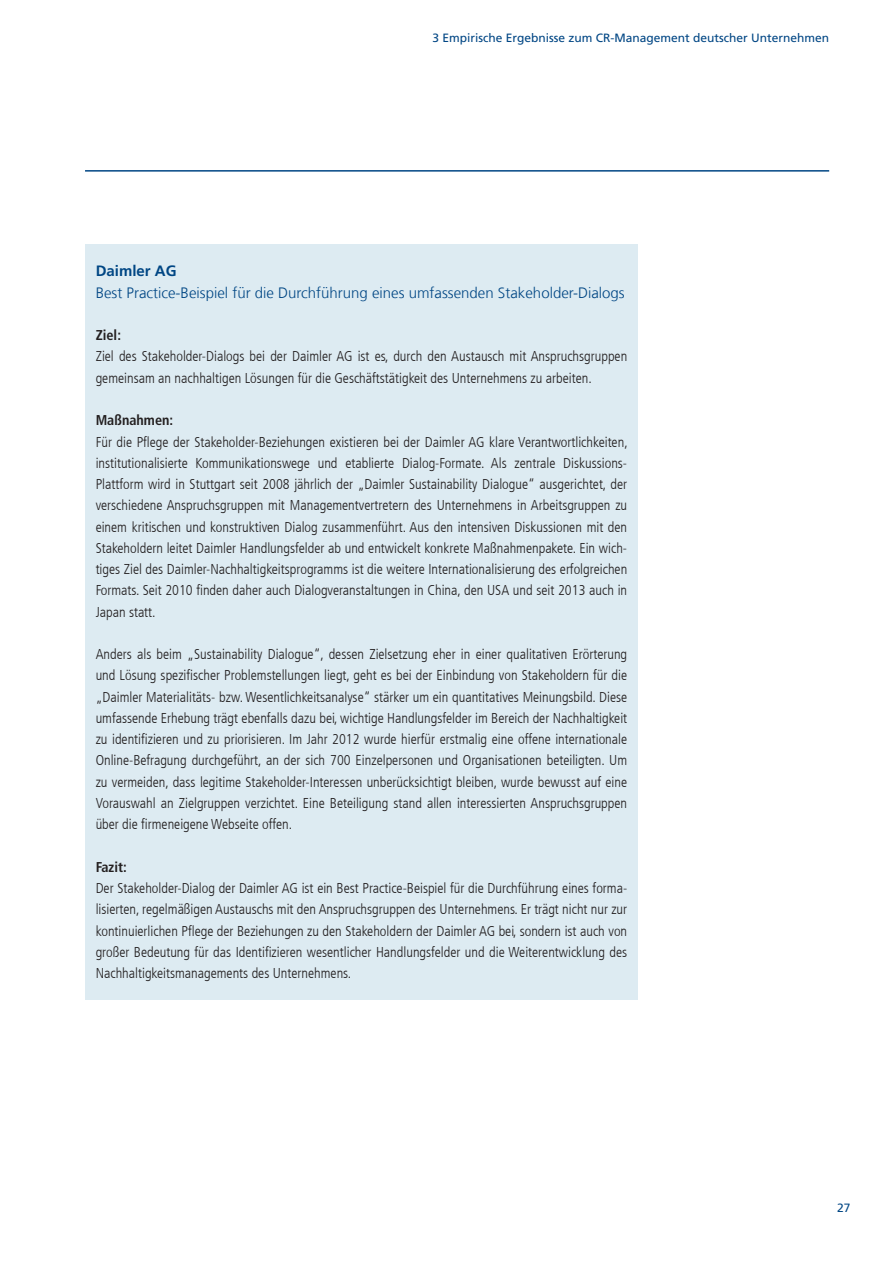
<style>
.page{position:relative;width:893px;height:1263px;background:#fff}
.page>*{position:absolute;margin:0;border:0;box-sizing:border-box;transform-origin:0 0}
.t1{font:300 15px "Frutiger LT Com";color:#004684}
.t2{font:700 15px "Frutiger LT Com";color:#004684}
.t3{font:300 condensed 14.25px/21.3px "Frutiger LT Com";color:#231f20;text-align:justify}
.t4{font:700 condensed 14.25px "Frutiger LT Com";color:#231f20}
.t5{font:12px "Frutiger LT Com";color:#004684}
</style>
<div class="page">
<hr style="left:85px;top:170px;width:744px;height:2px;background:#004684">
<div style="left:85px;top:244px;width:553px;height:755px;background:#ddebf2"></div>
<p class="t5" style="left:432px;top:31px;width:398px">3 Empirische Ergebnisse zum CR-Management deutscher Unternehmen</p>
<p class="t2" style="left:96px;top:262px;width:82px">Daimler AG</p>
<p class="t1" style="left:96px;top:284px;width:530px">Best Practice-Beispiel für die Durchführung eines umfassenden Stakeholder-Dialogs</p>
<p class="t4" style="left:96px;top:327px;width:27px">Ziel:</p>
<p class="t3" style="left:96px;top:346px;width:533px">Ziel des Stakeholder-Dialogs bei der Daimler AG ist es, durch den Austausch mit Anspruchsgruppen gemeinsam an nachhaltigen Lösungen für die Geschäftstätigkeit des Unternehmens zu arbeiten.</p>
<p class="t4" style="left:96px;top:412px;width:79px">Maßnahmen:</p>
<p class="t3" style="left:96px;top:431px;width:534px">Für die Pflege der Stakeholder-Beziehungen existieren bei der Daimler AG klare Verantwortlichkeiten, institutionalisierte Kommunikationswege und etablierte Dialog-Formate. Als zentrale Diskussions-Plattform wird in Stuttgart seit 2008 jährlich der „Daimler Sustainability Dialogue“ ausgerichtet, der verschiedene Anspruchsgruppen mit Managementvertretern des Unternehmens in Arbeitsgruppen zu einem kritischen und konstruktiven Dialog zusammenführt. Aus den intensiven Diskussionen mit den Stakeholdern leitet Daimler Handlungsfelder ab und entwickelt konkrete Maßnahmenpakete. Ein wich&shy;tiges Ziel des Daimler-Nachhaltigkeitsprogramms ist die weitere Internationalisierung des erfolgreichen Formats. Seit 2010 finden daher auch Dialogveranstaltungen in China, den USA und seit 2013 auch in Japan statt.</p>
<p class="t3" style="left:96px;top:644px;width:533px">Anders als beim „Sustainability Dialogue“, dessen Zielsetzung eher in einer qualitativen Erörterung und Lösung spezifischer Problemstellungen liegt, geht es bei der Einbindung von Stakeholdern für die „Daimler Materialitäts- bzw. Wesentlichkeitsanalyse“ stärker um ein quantitatives Meinungsbild. Diese umfassende Erhebung trägt ebenfalls dazu bei, wichtige Handlungsfelder im Bereich der Nachhaltigkeit zu identifizieren und zu priorisieren. Im Jahr 2012 wurde hierfür erstmalig eine offene internationale Online-Befragung durchgeführt, an der sich 700 Einzelpersonen und Organisationen beteiligten. Um zu vermeiden, dass legitime Stakeholder-Interessen unberücksichtigt bleiben, wurde bewusst auf eine Vorauswahl an Zielgruppen verzichtet. Eine Beteiligung stand allen interessierten Anspruchsgruppen über die firmeneigene Webseite offen.</p>
<p class="t4" style="left:96px;top:858px;width:33px">Fazit:</p>
<p class="t3" style="left:96px;top:878px;width:533px">Der Stakeholder-Dialog der Daimler AG ist ein Best Practice-Beispiel für die Durchführung eines forma&shy;lisierten, regelmäßigen Austauschs mit den Anspruchsgruppen des Unternehmens. Er trägt nicht nur zur kontinuierlichen Pflege der Beziehungen zu den Stakeholdern der Daimler AG bei, sondern ist auch von großer Bedeutung für das Identifizieren wesentlicher Handlungsfelder und die Weiterentwicklung des Nachhaltigkeitsmanagements des Unternehmens.</p>
<p class="t5" style="left:837px;top:1201px;width:15px">27</p>
</div>
